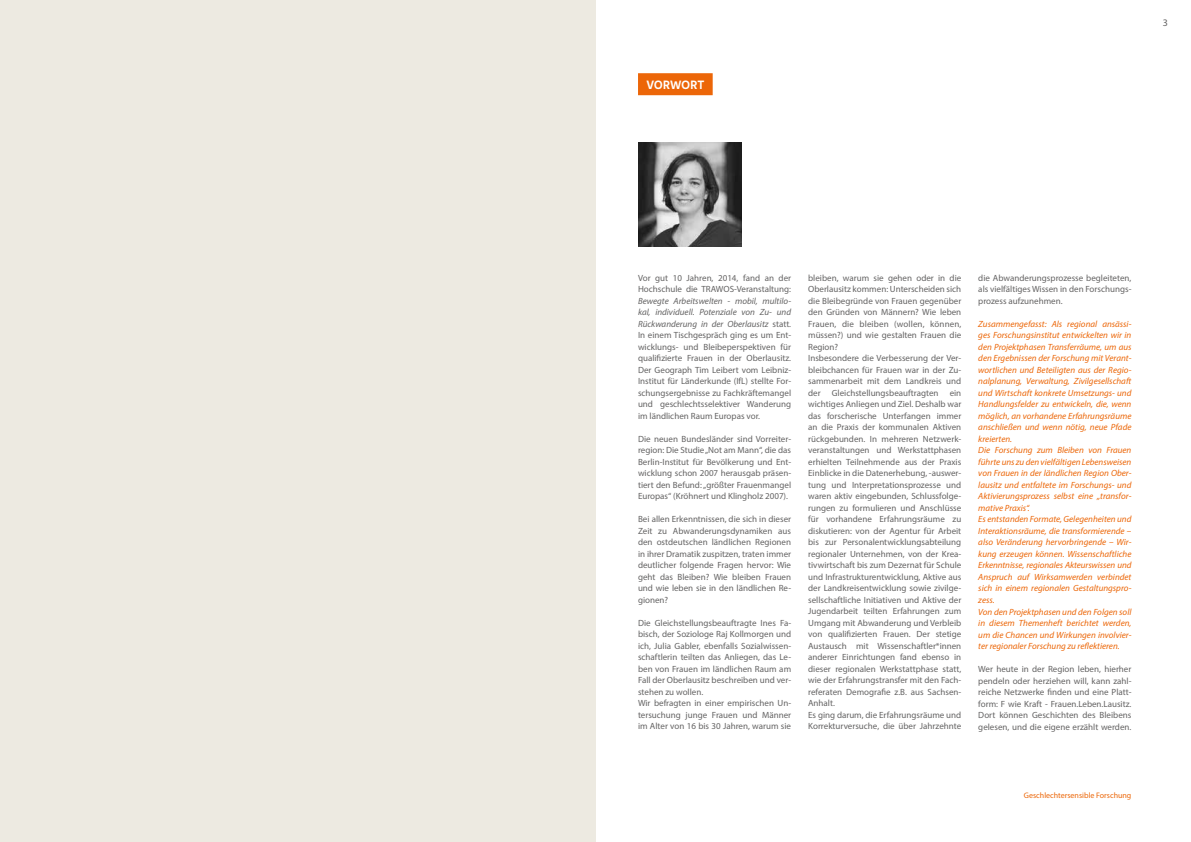
<style>
.page{position:relative;width:1191px;height:842px;background:#fff}
.page>*{position:absolute;margin:0;border:0;box-sizing:border-box;transform-origin:0 0}
.t1{font:600 12px "Novecentosans";letter-spacing:.015em;color:#fff}
.t2{font:10px "Myriad Pro";color:#646363}
.t3{font:9px/11.5px "Myriad Pro";color:#646363;text-align:justify}
.t4{font:italic 9px/11.5px "Myriad Pro";color:#ec6608}
.t5{font:8px "Myriad Pro";color:#ec6608}
.s1{font-style:italic}
</style>
<div class="page">
<div style="left:638px;top:73px;width:74px;height:22px;background:#ec6608"></div>
<div style="left:0;top:0;width:595px;height:842px;background:#edeae1"></div>
<img style="left:638px;top:143px;width:103px;height:103px">
<h1 class="t1" style="left:646px;top:77px;width:59px">VORWORT</h1>
<p class="t2" style="left:1162px;top:17px;width:7px">3</p>
<p class="t3" style="left:638px;top:272px;width:155px">Vor gut 10 Jahren, 2014, fand an der<br>Hochschule die TRAWOS-Veranstaltung:</p>
<p class="t3" style="left:638px;top:295px;width:155px"><span class="s1">Bewegte Arbeitswelten - mobil, multilo&shy;kal, individuell. Potenziale von Zu- und Rückwanderung in der Oberlausitz</span> statt.<br>In einem Tischgespräch ging es um Ent&shy;wicklungs- und Bleibeperspektiven für qualifizierte Frauen in der Oberlausitz.<br>Der Geograph Tim Leibert vom Leibniz-Institut für Länderkunde (IfL) stellte For&shy;schungsergebnisse zu Fachkräftemangel und geschlechtsselektiver Wanderung im ländlichen Raum Europas vor.</p>
<p class="t3" style="left:638px;top:433px;width:155px">Die neuen Bundesländer sind Vorreiter&shy;region: Die Studie „Not am Mann“, die das Berlin-Institut für Bevölkerung und Ent&shy;wicklung schon 2007 herausgab präsen&shy;tiert den Befund: „größter Frauenmangel Europas“ (Kröhnert und Klingholz 2007).</p>
<p class="t3" style="left:638px;top:513px;width:155px">Bei allen Erkenntnissen, die sich in dieser Zeit zu Abwanderungsdynamiken aus den ostdeutschen ländlichen Regionen in ihrer Dramatik zuspitzen, traten immer deutlicher folgende Fragen hervor: Wie geht das Bleiben? Wie bleiben Frauen und wie leben sie in den ländlichen Re&shy;gionen?</p>
<p class="t3" style="left:638px;top:617px;width:155px;text-align:left">Die Gleichstellungsbeauftragte Ines Fa&shy;bisch, der Soziologe Raj Kollmorgen und ich, Julia Gabler, ebenfalls Sozialwissen&shy;schaftlerin teilten das Anliegen, das Le&shy;ben von Frauen im ländlichen Raum am Fall der Oberlausitz beschreiben und ver&shy;stehen zu wollen.<br>Wir befragten in einer empirischen Un&shy;tersuchung junge Frauen und Männer im Alter von 16 bis 30 Jahren, warum sie</p>
<p class="t3" style="left:808px;top:272px;width:155px;text-align:left">bleiben, warum sie gehen oder in die Oberlausitz kommen: Unterscheiden sich die Bleibegründe von Frauen gegenüber den Gründen von Männern? Wie leben Frauen, die bleiben (wollen, können, müssen?) und wie gestalten Frauen die Region?<br>Insbesondere die Verbesserung der Ver&shy;bleibchancen für Frauen war in der Zu&shy;sammenarbeit mit dem Landkreis und der Gleichstellungsbeauftragten ein wichtiges Anliegen und Ziel. Deshalb war das forscherische Unterfangen immer an die Praxis der kommunalen Aktiven rückgebunden. In mehreren Netzwerk&shy;veranstaltungen und Werkstattphasen erhielten Teilnehmende aus der Praxis Einblicke in die Datenerhebung, -auswer&shy;tung und Interpretationsprozesse und waren aktiv eingebunden, Schlussfolge&shy;rungen zu formulieren und Anschlüsse für vorhandene Erfahrungsräume zu diskutieren: von der Agentur für Arbeit bis zur Personalentwicklungsabteilung regionaler Unternehmen, von der Krea&shy;tivwirtschaft bis zum Dezernat für Schule und Infrastrukturentwicklung, Aktive aus der Landkreisentwicklung sowie zivilge&shy;sellschaftliche Initiativen und Aktive der Jugendarbeit teilten Erfahrungen zum Umgang mit Abwanderung und Verbleib von qualifizierten Frauen. Der stetige Austausch mit Wissenschaftler*innen anderer Einrichtungen fand ebenso in dieser regionalen Werkstattphase statt, wie der Erfahrungstransfer mit den Fach&shy;referaten Demografie z.B. aus Sachsen-Anhalt.<br>Es ging darum, die Erfahrungsräume und Korrekturversuche, die über Jahrzehnte</p>
<p class="t3" style="left:978px;top:272px;width:155px">die Abwanderungsprozesse begleiteten, als vielfältiges Wissen in den Forschungs&shy;prozess aufzunehmen.</p>
<p class="t4" style="left:978px;top:318px;width:155px">Zusammengefasst: Als regional ansässi&shy;ges Forschungsinstitut entwickelten wir in den Projektphasen Transferräume, um aus den Ergebnissen der Forschung mit Verant&shy;wortlichen und Beteiligten aus der Regio&shy;nalplanung, Verwaltung, Zivilgesellschaft und Wirtschaft konkrete Umsetzungs- und Handlungsfelder zu entwickeln, die, wenn möglich, an vorhandene Erfahrungsräume anschließen und wenn nötig, neue Pfade kreierten.<br>Die Forschung zum Bleiben von Frauen führte uns zu den vielfältigen Lebensweisen von Frauen in der ländlichen Region Ober&shy;lausitz und entfaltete im Forschungs- und Aktivierungsprozess selbst eine „transfor&shy;mative Praxis“.<br>Es entstanden Formate, Gelegenheiten und Interaktionsräume, die transformierende – also Veränderung hervorbringende – Wir&shy;kung erzeugen können. Wissenschaftliche Erkenntnisse, regionales Akteurswissen und Anspruch auf Wirksamwerden verbindet sich in einem regionalen Gestaltungspro&shy;zess.<br>Von den Projektphasen und den Folgen soll in diesem Themenheft berichtet werden, um die Chancen und Wirkungen involvier&shy;ter regionaler Forschung zu reflektieren.</p>
<p class="t3" style="left:978px;top:663px;width:155px">Wer heute in der Region leben, hierher pendeln oder herziehen will, kann zahl&shy;reiche Netzwerke finden und eine Platt&shy;form: F wie Kraft - Frauen.Leben.Lausitz.<br>Dort können Geschichten des Bleibens gelesen, und die eigene erzählt werden.</p>
<p class="t5" style="left:1024px;top:791px;width:109px">Geschlechtersensible Forschung</p>
</div>
